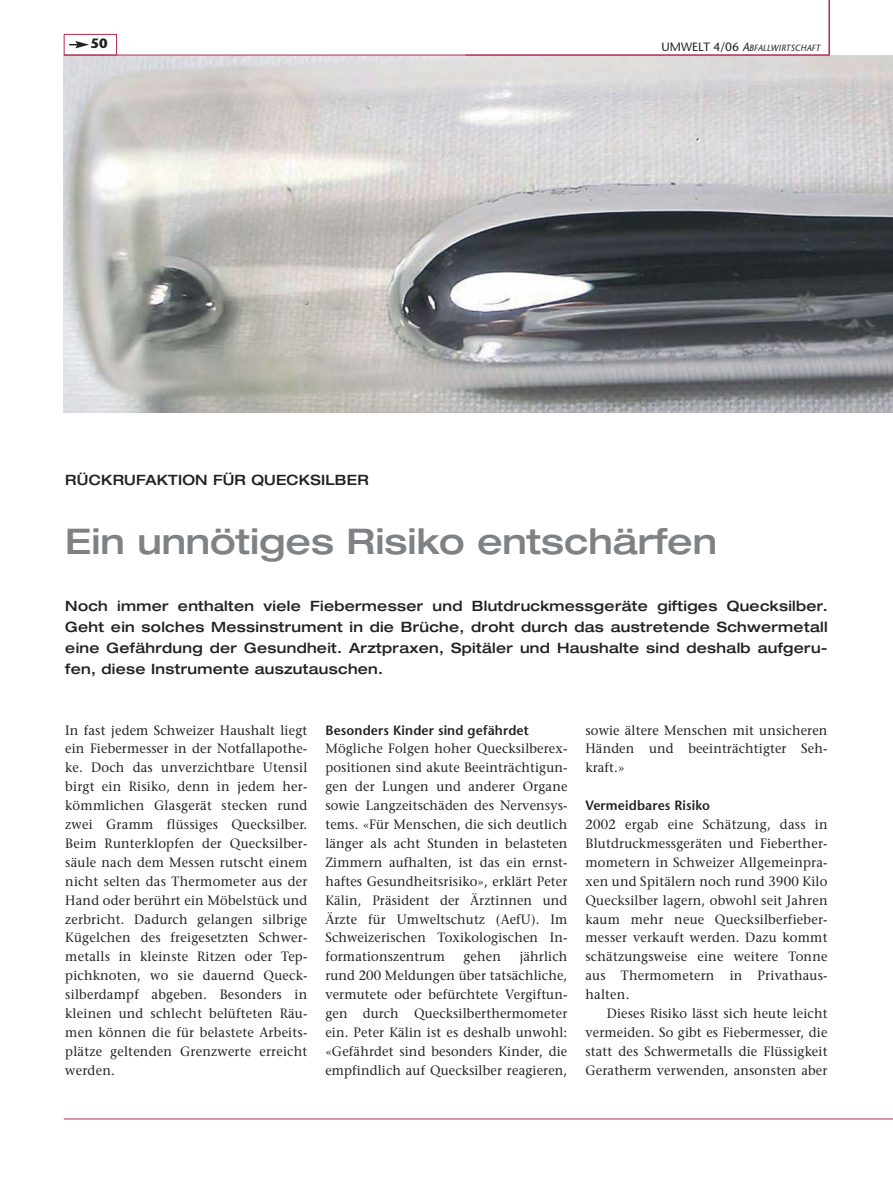
<style>
.page{position:relative;width:893px;height:1178px;background:#fff}
.page>*{position:absolute;margin:0;border:0;box-sizing:border-box;transform-origin:0 0}
.t1{font:500 expanded 35.4px "Helvetica Neue";color:#7f8285}
.t2{font:500 expanded 14.25px/21px "Helvetica Neue";letter-spacing:.02em;color:#232122;text-align:justify}
.t3{font:13.5px/18.9px "Stone Serif";letter-spacing:.01em;color:#232122;text-align:justify;scale:.96 1}
.t4{font:600 13.5px "Stone Sans";letter-spacing:.01em;color:#232122;scale:.96 1}
.t5{font:700 13.5px "Stone Sans";color:#232122}
.t6{font:italic 9px "Stone Sans";color:#232122}
.s1{font-style:normal;font-size:12px}
.s2{font-size:12px}
</style>
<div class="page">
<img style="left:64px;top:55px;width:829px;height:357px">
<div style="left:64px;top:34px;width:53px;height:21px;border:1px solid #b62a4e"></div>
<hr style="left:64px;top:1118px;width:829px;height:1px;background:#b62a4e">
<hr style="left:64px;top:55px;width:765px;height:1px;background:#b62a4e">
<hr style="left:828px;top:0;width:2px;height:55px;background:#b62a4e">
<svg style="left:69px;top:41px;width:20px;height:7px"></svg>
<p class="t5" style="left:91px;top:38px;width:19px">50</p>
<p class="t6" style="left:662px;top:44px;width:160px"><span class="s1">UMWELT 4/06</span> <span class="s2">A</span>BFALLWIRTSCHAFT</p>
<p class="t2" style="left:65px;top:470px;width:305px">RÜCKRUFAKTION FÜR QUECKSILBER</p>
<h1 class="t1" style="left:65px;top:529px;width:653px">Ein unnötiges Risiko entschärfen</h1>
<p class="t2" style="left:65px;top:597px;width:764px">Noch immer enthalten viele Fiebermesser und Blutdruckmessgeräte giftiges Quecksilber.<br>Geht ein solches Messinstrument in die Brüche, droht durch das austretende Schwermetall eine Gefährdung der Gesundheit. Arztpraxen, Spitäler und Haushalte sind deshalb aufgeru&shy;fen, diese Instrumente auszutauschen.</p>
<p class="t3" style="left:65px;top:722px;width:254px">In fast jedem Schweizer Haushalt liegt ein Fiebermesser in der Notfallapothe&shy;ke. Doch das unverzichtbare Utensil birgt ein Risiko, denn in jedem her&shy;kömmlichen Glasgerät stecken rund zwei Gramm flüssiges Quecksilber.<br>Beim Runterklopfen der Quecksilber&shy;säule nach dem Messen rutscht einem nicht selten das Thermometer aus der Hand oder berührt ein Möbelstück und zerbricht. Dadurch gelangen silbrige Kügelchen des freigesetzten Schwer&shy;metalls in kleinste Ritzen oder Tep&shy;pichknoten, wo sie dauernd Queck - silberdampf abgeben. Besonders in kleinen und schlecht belüfteten Räu&shy;men können die für belastete Arbeits&shy;plätze geltenden Grenzwerte erreicht werden.</p>
<p class="t4" style="left:325px;top:724px;width:213px">Besonders Kinder sind gefährdet</p>
<p class="t3" style="left:325px;top:741px;width:254px">Mögliche Folgen hoher Quecksilberex&shy;positionen sind akute Beeinträchtigun&shy;gen der Lungen und anderer Organe sowie Langzeitschäden des Nervensys&shy;tems. «Für Menschen, die sich deutlich länger als acht Stunden in belasteten Zimmern aufhalten, ist das ein ernst&shy;haftes Gesundheitsrisiko», erklärt Peter Kälin, Präsident der Ärztinnen und Ärzte für Umweltschutz (AefU). Im Schweizerischen Toxikologischen In&shy;formationszentrum</p>
<p class="t3" style="left:325px;top:948px;width:254px;text-indent:194px">jährlich rund 200 Meldungen über tatsächliche, vermutete oder befürchtete Vergiftun&shy;gen durch Quecksilberthermometer ein. Peter Kälin ist es deshalb unwohl: «Gefährdet sind besonders Kinder, die empfindlich auf Quecksilber reagieren,</p>
<p class="t3" style="left:463px;top:948px;width:40px">gehen</p>
<p class="t3" style="left:585px;top:722px;width:254px">sowie ältere Menschen mit unsicheren Händen und beeinträchtigter Seh&shy;kraft.»</p>
<p class="t4" style="left:585px;top:800px;width:131px">Vermeidbares Risiko</p>
<p class="t3" style="left:585px;top:816px;width:254px">2002 ergab eine Schätzung, dass in Blutdruckmessgeräten und Fieberther&shy;mometern in Schweizer Allgemeinpra&shy;xen und Spitälern noch rund 3900 Kilo Quecksilber lagern, obwohl seit Jahren kaum mehr neue Quecksilberfieber&shy;messer verkauft werden. Dazu kommt schätzungsweise eine weitere Tonne aus Thermometern in Privathaus - halten.</p>
<p class="t3" style="left:585px;top:1005px;width:254px;text-indent:21px">Dieses Risiko lässt sich heute leicht vermeiden. So gibt es Fiebermesser, die statt des Schwermetalls die Flüssigkeit Geratherm verwenden, ansonsten aber</p>
</div>
